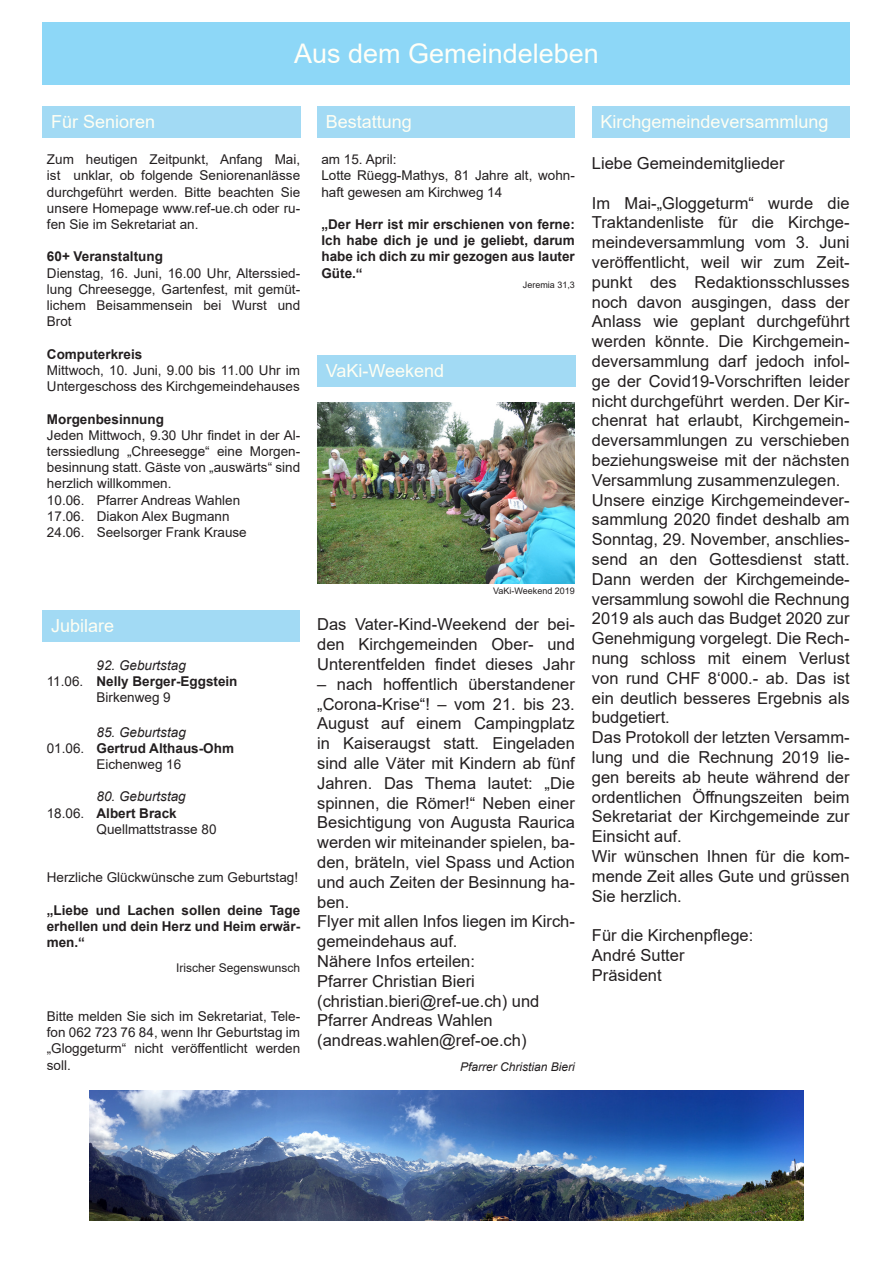
<style>
.page{position:relative;width:893px;height:1263px;background:#fff}
.page>*{position:absolute;margin:0;border:0;box-sizing:border-box;transform-origin:0 0}
.t1{font:27px "Arial";color:#fffff7}
.t2{font:18px "Arial";color:#fffff3}
.t3{font:16.5px/19.8px "Arial";color:#231f20;text-align:justify}
.t4{font:13.5px/16.2px "Arial";color:#231f20;text-align:justify}
.t5{font:700 13.5px/16.2px "Arial";color:#231f20;text-align:justify}
.t6{font:italic 13.5px "Arial";color:#231f20}
.t7{font:italic 12px "Arial";color:#231f20}
.t8{font:12px "Arial";color:#231f20}
.t9{font:9px "Arial";color:#231f20}
.s1{font-weight:400}
</style>
<div class="page">
<div style="left:43px;top:22px;width:807px;height:62px;background:#8dd7f7"></div>
<div style="left:43px;top:610px;width:257px;height:31px;background:#a2daf4"></div>
<div style="left:43px;top:106px;width:258px;height:31px;background:#a2daf4"></div>
<div style="left:317px;top:106px;width:258px;height:31px;background:#a2daf4"></div>
<div style="left:592px;top:106px;width:258px;height:31px;background:#a2daf4"></div>
<div style="left:317px;top:355px;width:259px;height:31px;background:#a2daf4"></div>
<img style="left:317px;top:403px;width:258px;height:181px">
<img style="left:89px;top:1090px;width:715px;height:130px">
<p class="t1" style="left:294px;top:35px;width:306px">Aus dem Gemeindeleben</p>
<p class="t2" style="left:51px;top:110px;width:106px">Für Senioren</p>
<p class="t4" style="left:47px;top:151px;width:255px">Zum heutigen Zeitpunkt, Anfang Mai, ist unklar, ob folgende Seniorenanlässe durchgeführt werden. Bitte beachten Sie unsere Homepage www.ref-ue.ch oder ru&shy;fen Sie im Sekretariat an.</p>
<p class="t5" style="left:47px;top:249px;width:117px">60+ Veranstaltung</p>
<p class="t4" style="left:47px;top:265px;width:255px">Dienstag, 16. Juni, 16.00 Uhr, Alterssied&shy;lung Chreesegge, Gartenfest, mit gemüt&shy;lichem Beisammensein bei Wurst und Brot</p>
<p class="t5" style="left:47px;top:346px;width:97px">Computerkreis</p>
<p class="t4" style="left:47px;top:362px;width:255px">Mittwoch, 10. Juni, 9.00 bis 11.00 Uhr im<br>Untergeschoss des Kirchgemeindehauses</p>
<p class="t5" style="left:47px;top:411px;width:119px">Morgenbesinnung</p>
<p class="t4" style="left:47px;top:427px;width:255px">Jeden Mittwoch, 9.30 Uhr findet in der Al&shy;terssiedlung „Chreesegge“ eine Morgen&shy;besinnung statt. Gäste von „auswärts“ sind herzlich willkommen.</p>
<p class="t4" style="left:47px;top:492px;width:195px">10.06. Pfarrer Andreas Wahlen<br>17.06. Diakon Alex Bugmann</p>
<p class="t4" style="left:47px;top:524px;width:201px">24.06. Seelsorger Frank Krause</p>
<p class="t2" style="left:51px;top:614px;width:65px">Jubilare</p>
<p class="t6" style="left:97px;top:656px;width:91px">92. Geburtstag</p>
<p class="t5" style="left:47px;top:673px;width:192px"><span class="s1">11.06.</span> Nelly Berger-Eggstein</p>
<p class="t4" style="left:97px;top:689px;width:76px">Birkenweg 9</p>
<p class="t6" style="left:97px;top:723px;width:91px">85. Geburtstag</p>
<p class="t5" style="left:47px;top:740px;width:189px"><span class="s1">01.06.</span> Gertrud Althaus-Ohm</p>
<p class="t4" style="left:97px;top:756px;width:86px">Eichenweg 16</p>
<p class="t6" style="left:97px;top:788px;width:91px">80. Geburtstag</p>
<p class="t5" style="left:47px;top:805px;width:132px"><span class="s1">18.06.</span> Albert Brack</p>
<p class="t4" style="left:97px;top:821px;width:122px">Quellmattstrasse 80</p>
<p class="t4" style="left:47px;top:869px;width:253px">Herzliche Glückwünsche zum Geburtstag!</p>
<p class="t5" style="left:47px;top:902px;width:255px">„Liebe und Lachen sollen deine Tage erhellen und dein Herz und Heim erwär&shy;men.“</p>
<p class="t8" style="left:176px;top:960px;width:126px">Irischer Segenswunsch</p>
<p class="t4" style="left:47px;top:1008px;width:255px">Bitte melden Sie sich im Sekretariat, Tele&shy;fon 062 723 76 84, wenn Ihr Geburtstag im „Gloggeturm“ nicht veröffentlicht werden soll.</p>
<p class="t2" style="left:326px;top:110px;width:88px">Bestattung</p>
<p class="t4" style="left:321px;top:151px;width:77px">am 15. April:</p>
<p class="t4" style="left:321px;top:168px;width:255px">Lotte Rüegg-Mathys, 81 Jahre alt, wohn&shy;haft gewesen am Kirchweg 14</p>
<p class="t5" style="left:321px;top:216px;width:255px">„Der Herr ist mir erschienen von ferne:<br>Ich habe dich je und je geliebt, darum habe ich dich zu mir gezogen aus lauter Güte.“</p>
<p class="t9" style="left:523px;top:279px;width:54px">Jeremia 31,3</p>
<p class="t2" style="left:326px;top:358px;width:120px">VaKi-Weekend</p>
<p class="t9" style="left:493px;top:584px;width:83px">VaKi-Weekend 2019</p>
<p class="t3" style="left:317px;top:614px;width:259px">Das Vater-Kind-Weekend der bei&shy;den Kirchgemeinden Ober- und Unterentfelden findet dieses Jahr</p>
<p class="t3" style="left:317px;top:674px;width:259px">– nach hoffentlich überstandener „Corona-Krise“! – vom 21. bis 23.<br>August auf einem Campingplatz in Kaiseraugst statt. Eingeladen sind alle Väter mit Kindern ab fünf Jahren. Das Thema lautet: „Die spinnen, die Römer!“ Neben einer Besichtigung von Augusta Raurica werden wir miteinander spielen, ba&shy;den, bräteln, viel Spass und Action und auch Zeiten der Besinnung ha&shy;ben.</p>
<p class="t3" style="left:317px;top:911px;width:259px">Flyer mit allen Infos liegen im Kirch&shy;gemeindehaus auf.</p>
<p class="t3" style="left:317px;top:951px;width:159px">Nähere Infos erteilen:</p>
<p class="t3" style="left:317px;top:971px;width:159px">Pfarrer Christian Bieri</p>
<p class="t3" style="left:317px;top:991px;width:224px">(christian.bieri@ref-ue.ch) und</p>
<p class="t3" style="left:317px;top:1010px;width:177px">Pfarrer Andreas Wahlen</p>
<p class="t3" style="left:317px;top:1030px;width:211px">(andreas.wahlen@ref-oe.ch)</p>
<p class="t7" style="left:460px;top:1059px;width:116px">Pfarrer Christian Bieri</p>
<p class="t2" style="left:600px;top:110px;width:230px">Kirchgemeindeversammlung</p>
<p class="t3" style="left:592px;top:153px;width:194px">Liebe Gemeindemitglieder</p>
<p class="t3" style="left:592px;top:193px;width:259px">Im Mai-„Gloggeturm“ wurde die Traktandenliste für die Kirchge&shy;meindeversammlung vom 3. Juni veröffentlicht, weil wir zum Zeit&shy;punkt des Redaktionsschlusses noch davon ausgingen, dass der Anlass wie geplant durchgeführt werden könnte. Die Kirchgemein&shy;deversammlung darf jedoch infol&shy;ge der Covid19-Vorschriften leider nicht durchgeführt werden. Der Kir&shy;chenrat hat erlaubt, Kirchgemein&shy;deversammlungen zu verschieben beziehungsweise mit der nächsten Versammlung zusammenzulegen.</p>
<p class="t3" style="left:592px;top:490px;width:259px">Unsere einzige Kirchgemeindever&shy;sammlung 2020 findet deshalb am Sonntag, 29. November, anschlies&shy;send an den Gottesdienst statt.<br>Dann werden der Kirchgemeinde&shy;versammlung sowohl die Rechnung 2019 als auch das Budget 2020 zur Genehmigung vorgelegt. Die Rech&shy;nung schloss mit einem Verlust von rund CHF 8‘000.- ab. Das ist ein deutlich besseres Ergebnis als budgetiert.</p>
<p class="t3" style="left:592px;top:727px;width:259px">Das Protokoll der letzten Versamm&shy;lung und die Rechnung 2019 lie&shy;gen bereits ab heute während der ordentlichen Öffnungszeiten beim Sekretariat der Kirchgemeinde zur Einsicht auf.</p>
<p class="t3" style="left:592px;top:846px;width:259px">Wir wünschen Ihnen für die kom&shy;mende Zeit alles Gute und grüssen Sie herzlich.</p>
<p class="t3" style="left:592px;top:925px;width:163px">Für die Kirchenpflege:</p>
<p class="t3" style="left:592px;top:945px;width:94px">André Sutter</p>
<p class="t3" style="left:592px;top:965px;width:71px">Präsident</p>
</div>
